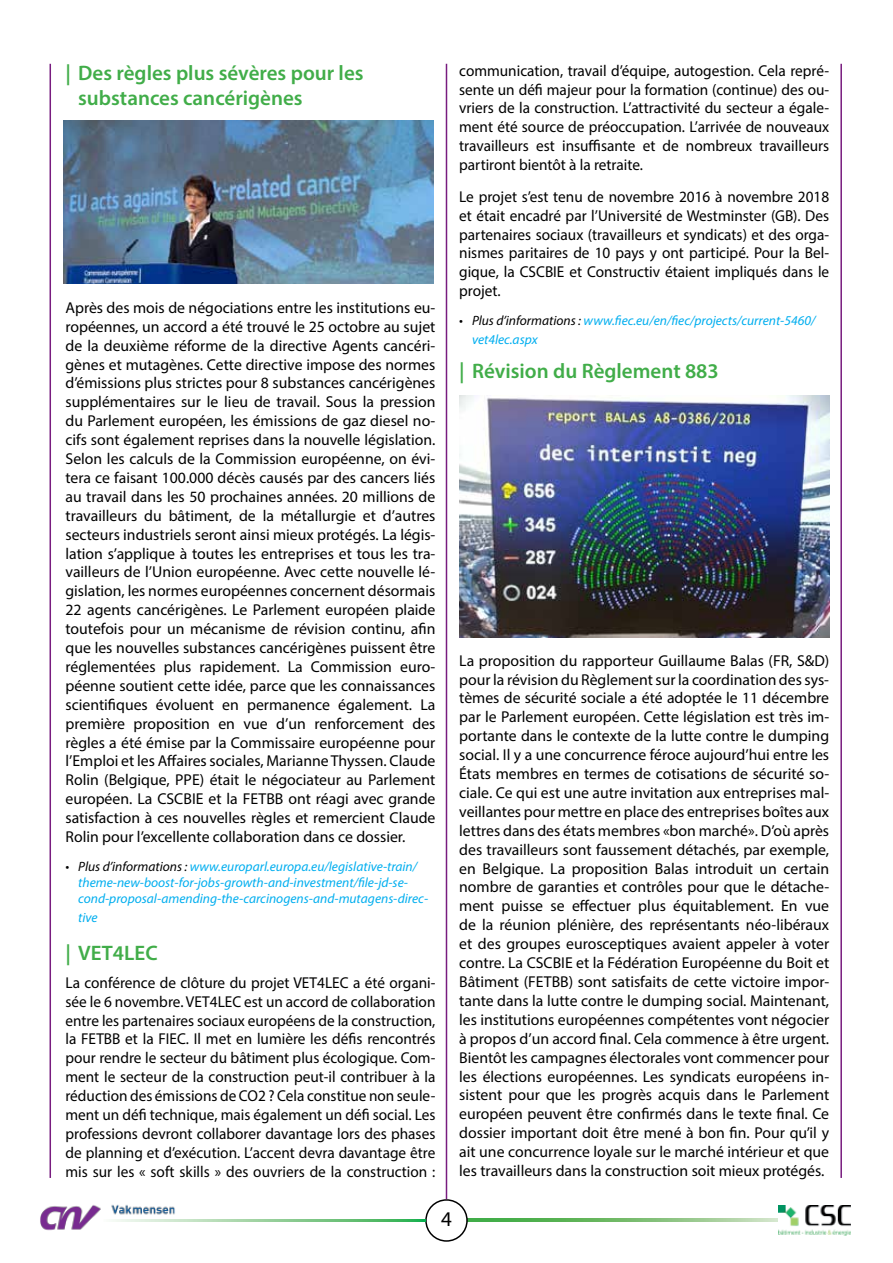
<style>
.page{position:relative;width:893px;height:1263px;background:#fff}
.page>*{position:absolute;margin:0;border:0;box-sizing:border-box;transform-origin:0 0}
.t1{font:600 21px/25.2px "Myriad Pro";color:#41ad49}
.t2{font:21px "Myriad Pro";color:#000}
.t3{font:15.75px/18.9px "Myriad Pro";color:#000;text-align:justify}
.t4{font:italic 13.5px/16.2px "Myriad Pro";color:#00aeef}
.s1{color:#000}
</style>
<div class="page">
<svg style="left:468px;top:1219px;width:310px;height:3px"></svg>
<div style="left:425px;top:1199px;width:43px;height:43px;border:2px solid #000;border-radius:50%"></div>
<svg style="left:179px;top:1219px;width:246px;height:3px"></svg>
<img style="left:40px;top:1204px;width:139px;height:27px">
<img style="left:779px;top:1205px;width:71px;height:30px">
<hr style="left:446px;top:64px;width:1px;height:1135px;background:#781c7f">
<hr style="left:50px;top:64px;width:1px;height:1114px;background:#781c7f">
<hr style="left:840px;top:64px;width:2px;height:1114px;background:#781c7f">
<img style="left:64px;top:120px;width:370px;height:164px">
<img style="left:459px;top:395px;width:370px;height:243px">
<h1 class="t1" style="left:78px;top:60px;width:287px;text-indent:-13px">| Des règles plus sévères pour les substances cancérigènes</h1>
<p class="t3" style="left:65px;top:298px;width:371px">Après des mois de négociations entre les institutions eu&shy;ropéennes, un accord a été trouvé le 25 octobre au sujet de la deuxième réforme de la directive Agents cancéri&shy;gènes et mutagènes. Cette directive impose des normes d’émissions plus strictes pour 8 substances cancérigènes supplémentaires sur le lieu de travail. Sous la pression du Parlement européen, les émissions de gaz diesel no&shy;cifs sont également reprises dans la nouvelle législation.<br>Selon les calculs de la Commission européenne, on évi&shy;tera ce faisant 100.000 décès causés par des cancers liés au travail dans les 50 prochaines années. 20 millions de travailleurs du bâtiment, de la métallurgie et d’autres secteurs industriels seront ainsi mieux protégés. La légis&shy;lation s’applique à toutes les entreprises et tous les tra&shy;vailleurs de l’Union européenne. Avec cette nouvelle lé&shy;gislation, les normes européennes concernent désormais 22 agents cancérigènes. Le Parlement européen plaide toutefois pour un mécanisme de révision continu, afin que les nouvelles substances cancérigènes puissent être réglementées plus rapidement. La Commission euro&shy;péenne soutient cette idée, parce que les connaissances scientifiques évoluent en permanence également. La première proposition en vue d’un renforcement des règles a été émise par la Commissaire européenne pour l’Emploi et les Affaires sociales, Marianne Thyssen. Claude Rolin (Belgique, PPE) était le négociateur au Parlement européen. La CSCBIE et la FETBB ont réagi avec grande satisfaction à ces nouvelles règles et remercient Claude Rolin pour l’excellente collaboration dans ce dossier.</p>
<p class="t4" style="left:78px;top:858px;width:351px;text-indent:-13px"><span class="s1">• Plus d’informations :</span> www.europarl.europa.eu/legislative-train/ theme-new-boost-for-jobs-growth-and-investment/file-jd-se&shy;cond-proposal-amending-the-carcinogens-and-mutagens-direc-</p>
<p class="t4" style="left:78px;top:909px;width:21px">tive</p>
<h1 class="t1" style="left:65px;top:940px;width:94px">| VET4LEC</h1>
<p class="t3" style="left:65px;top:973px;width:371px">La conférence de clôture du projet VET4LEC a été organi&shy;sée le 6 novembre. VET4LEC est un accord de collaboration entre les partenaires sociaux européens de la construction, la FETBB et la FIEC. Il met en lumière les défis rencontrés pour rendre le secteur du bâtiment plus écologique. Com&shy;ment le secteur de la construction peut-il contribuer à la réduction des émissions de CO2 ? Cela constitue non seule&shy;ment un défi technique, mais également un défi social. Les professions devront collaborer davantage lors des phases de planning et d’exécution. L’accent devra davantage être mis sur les « soft skills » des ouvriers de la construction :</p>
<p class="t3" style="left:459px;top:61px;width:371px">communication, travail d’équipe, autogestion. Cela repré&shy;sente un défi majeur pour la formation (continue) des ou&shy;vriers de la construction. L’attractivité du secteur a égale&shy;ment été source de préoccupation. L’arrivée de nouveaux travailleurs est insuffisante et de nombreux travailleurs partiront bientôt à la retraite.</p>
<p class="t3" style="left:459px;top:187px;width:371px">Le projet s’est tenu de novembre 2016 à novembre 2018 et était encadré par l’Université de Westminster (GB). Des partenaires sociaux (travailleurs et syndicats) et des orga&shy;nismes paritaires de 10 pays y ont participé. Pour la Bel&shy;gique, la CSCBIE et Constructiv étaient impliqués dans le projet.</p>
<p class="t4" style="left:472px;top:311px;width:345px;line-height:18.9px;text-indent:-13px"><span class="s1">• Plus d’informations :</span> www.fiec.eu/en/fiec/projects/current-5460/ vet4lec.aspx</p>
<h1 class="t1" style="left:459px;top:358px;width:261px">| Révision du Règlement 883</h1>
<p class="t3" style="left:459px;top:651px;width:371px">La proposition du rapporteur Guillaume Balas (FR, S&amp;D) pour la révision du Règlement sur la coordination des sys&shy;tèmes de sécurité sociale a été adoptée le 11 décembre par le Parlement européen. Cette législation est très im&shy;portante dans le contexte de la lutte contre le dumping social. Il y a une concurrence féroce aujourd’hui entre les États membres en termes de cotisations de sécurité so&shy;ciale. Ce qui est une autre invitation aux entreprises mal&shy;veillantes pour mettre en place des entreprises boîtes aux lettres dans des états membres «bon marché». D’où après des travailleurs sont faussement détachés, par exemple, en Belgique. La proposition Balas introduit un certain nombre de garanties et contrôles pour que le détache&shy;ment puisse se effectuer plus équitablement. En vue de la réunion plénière, des représentants néo-libéraux et des groupes eurosceptiques avaient appeler à voter contre. La CSCBIE et la Fédération Européenne du Boit et Bâtiment (FETBB) sont satisfaits de cette victoire impor&shy;tante dans la lutte contre le dumping social. Maintenant, les institutions européennes compétentes vont négocier à propos d’un accord final. Cela commence à être urgent.<br>Bientôt les campagnes électorales vont commencer pour les élections européennes. Les syndicats européens in&shy;sistent pour que les progrès acquis dans le Parlement européen peuvent être confirmés dans le texte final. Ce dossier important doit être mené à bon fin. Pour qu’il y ait une concurrence loyale sur le marché intérieur et que les travailleurs dans la construction soit mieux protégés.</p>
<h1 class="t2" style="left:441px;top:1205px;width:12px">4</h1>
</div>
